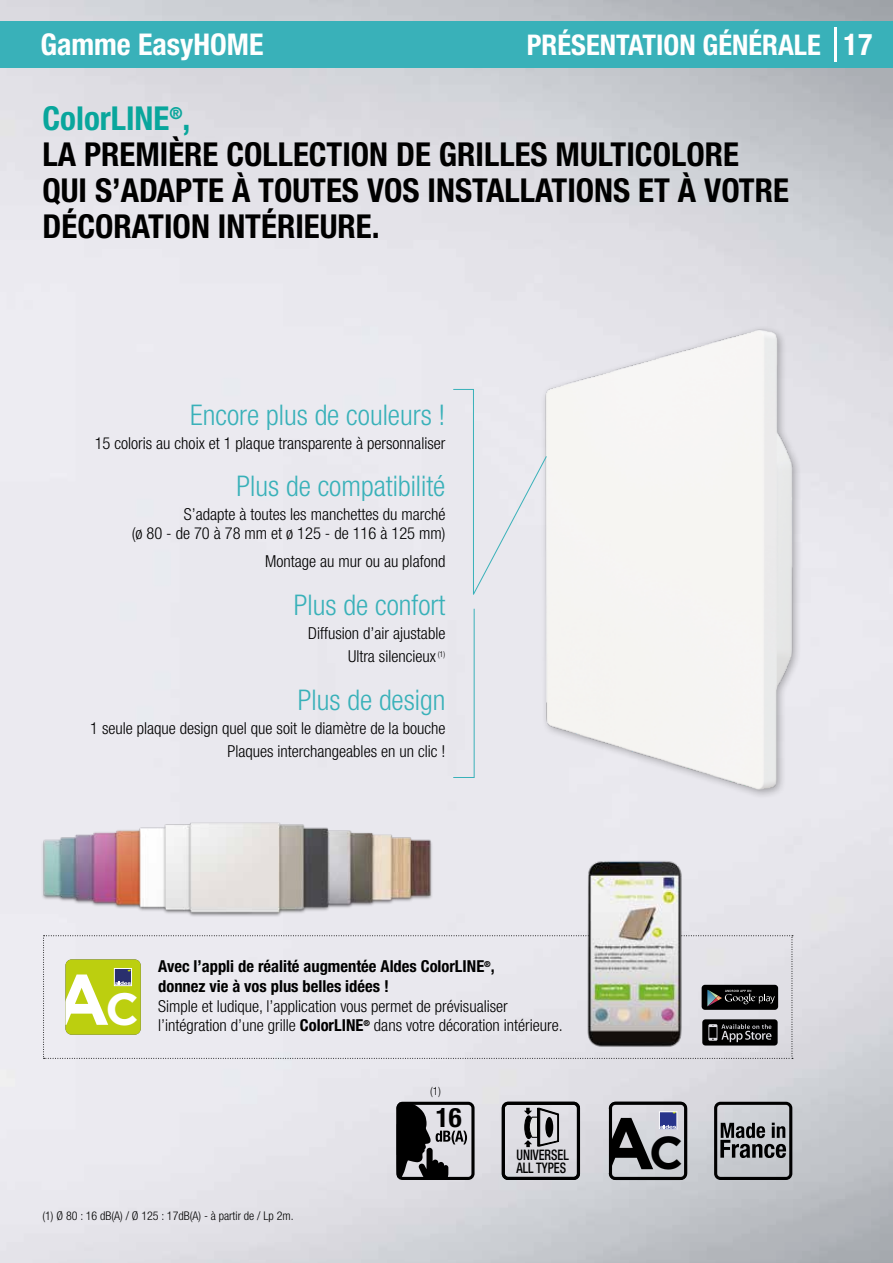
<style>
.page{position:relative;width:893px;height:1263px;background:#fff}
.page>*{position:absolute;margin:0;border:0;box-sizing:border-box;transform-origin:0 0}
.t1{font:700 46.2px "Gotham";color:#000}
.t2{font:700 45.3px "Gotham";color:#fff}
.t3{font:700 condensed 33px/36px "Helvetica Neue LT Std";color:#000}
.t4{font:700 condensed 30px "Helvetica Neue LT Std";color:#fff}
.t5{font:300 condensed 28.5px "Helvetica Neue";color:#39b1b9}
.t6{font:700 condensed 28.5px "Helvetica Neue LT Std";color:#fff}
.t7{font:700 condensed 26.85px "Helvetica Neue";color:#000}
.t8{font:300 condensed 16.5px/19.5px "Helvetica Neue";color:#000;text-align:right}
.t9{font:700 condensed 16.5px/19.5px "Helvetica Neue";color:#000}
.t10{font:500 condensed 14.55px/13.2px "Helvetica Neue";color:#000;scale:.84 1}
.t11{font:300 condensed 12px "Helvetica Neue";color:#000}
.t12{font:300 condensed 11.4px "Helvetica Neue LT Std";color:#000}
.s1{color:#09a69c}
.s2{font-weight:700}
</style>
<div class="page">
<img style="left:504px;top:319px;width:338px;height:496px">
<img style="left:39px;top:822px;width:397px;height:97px">
<svg style="left:609px;top:1102px;width:78px;height:78px;background:#8a8c92"></svg>
<svg style="left:502px;top:1102px;width:78px;height:78px;background:#a6a6aa"></svg>
<svg style="left:396px;top:1102px;width:79px;height:78px;background:#6f6e71"></svg>
<svg style="left:714px;top:1102px;width:78px;height:78px;background:#8b8d90"></svg>
<div style="left:0;top:21px;width:893px;height:47px;background:#39b1b9"></div>
<hr style="left:834px;top:27px;width:2px;height:34px;background:#fff">
<svg style="left:452px;top:608px;width:23px;height:170px;background:#dfe4ea"></svg>
<div style="left:452px;top:389px;width:95px;height:208px;background:#e9e8ee"></div>
<svg style="left:43px;top:935px;width:750px;height:124px;background:#dadad5"></svg>
<img style="left:559px;top:853px;width:151px;height:197px">
<h3 class="t6" style="left:527px;top:27px;width:295px">PRÉSENTATION GÉNÉRALE</h3>
<h3 class="t4" style="left:40px;top:26px;width:225px">Gamme EasyHOME</h3>
<h3 class="t4" style="left:844px;top:26px;width:30px">17</h3>
<h3 class="t3" style="left:43px;top:100px;width:748px"><span class="s1">ColorLINE</span><sup>®</sup><span class="s1">,<br></span>LA PREMIÈRE COLLECTION DE GRILLES MULTICOLORE QUI S’ADAPTE À TOUTES VOS INSTALLATIONS ET À VOTRE DÉCORATION INTÉRIEURE.</h3>
<h3 class="t5" style="left:190px;top:398px;width:257px">Encore plus de couleurs !</h3>
<p class="t8" style="left:95px;top:433px;width:352px">15 coloris au choix et 1 plaque transparente à personnaliser</p>
<h3 class="t5" style="left:237px;top:470px;width:210px">Plus de compatibilité</h3>
<p class="t8" style="left:132px;top:504px;width:315px">S’adapte à toutes les manchettes du marché<br>(ø 80 - de 70 à 78 mm et ø 125 - de 116 à 125 mm)</p>
<p class="t8" style="left:265px;top:552px;width:182px">Montage au mur ou au plafond</p>
<h3 class="t5" style="left:294px;top:588px;width:153px">Plus de confort</h3>
<p class="t8" style="left:308px;top:621px;width:139px;line-height:23.7px">Diffusion d’air ajustable<br>Ultra silencieux <sup>(1)</sup></p>
<h3 class="t5" style="left:298px;top:683px;width:149px">Plus de design</h3>
<p class="t8" style="left:90px;top:716px;width:357px;line-height:23.7px">1 seule plaque design quel que soit le diamètre de la bouche<br>Plaques interchangeables en un clic !</p>
<h2 class="t2" style="left:105px;top:982px;width:35px">C</h2>
<p class="t9" style="left:158px;top:957px;width:338px">Avec l’appli de réalité augmentée Aldes ColorLINE<sup>®</sup>, donnez vie à vos plus belles idées !</p>
<p class="t8" style="left:158px;top:996px;width:406px;text-align:left">Simple et ludique, l’application vous permet de prévisualiser l’intégration d’une grille <span class="s2">ColorLINE</span><sup>®</sup> dans votre décoration intérieure.</p>
<p class="t12" style="left:430px;top:1084px;width:12px">(1)</p>
<h3 class="t7" style="left:436px;top:1101px;width:27px">16</h3>
<p class="t10" style="left:516px;top:1148px;width:64px">UNIVERSEL<br>ALL TYPES</p>
<p class="t11" style="left:43px;top:1209px;width:253px">(1) Ø 80 : 16 dB(A) / Ø 125 : 17dB(A) - à partir de / Lp 2m.</p>
<h1 class="t1" style="left:649px;top:1126px;width:36px">C</h1>
</div>
